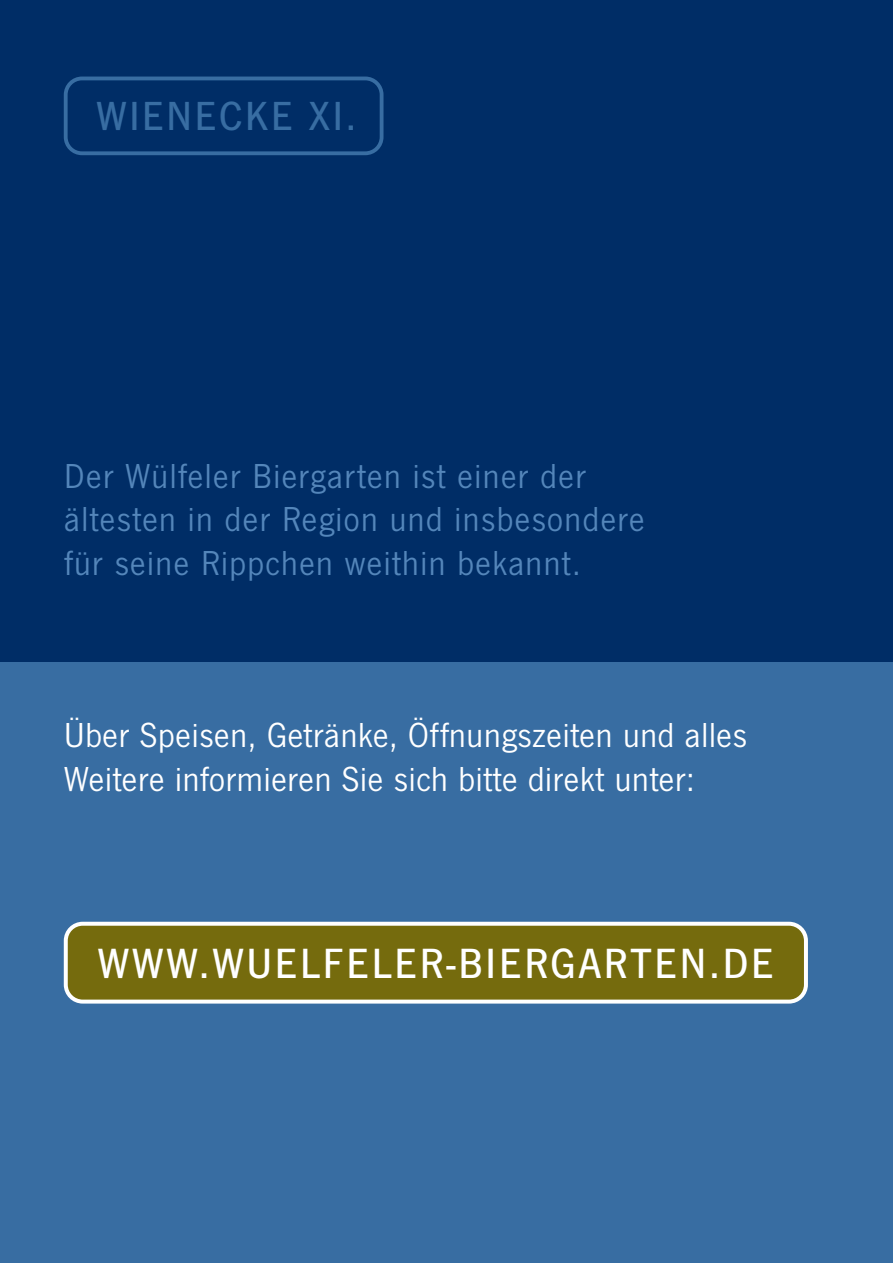
<style>
.page{position:relative;width:893px;height:1263px;background:#fff}
.page>*{position:absolute;margin:0;border:0;box-sizing:border-box;transform-origin:0 0}
.t1{font:500 43.8px "News Got T";letter-spacing:.065em;color:#fff}
.t2{font:500 42.15px "News Got T";letter-spacing:.065em;color:#386da2}
.t3{font:36px "News Got T";letter-spacing:.04em;color:#5486ba}
.t4{font:36px "News Got T";letter-spacing:.02em;color:#fff}
</style>
<div class="page">
<div style="left:0;top:602px;width:893px;height:661px;background:#386da2"></div>
<div style="left:0;top:0;width:893px;height:661px;background:#002d66"></div>
<div style="left:64px;top:77px;width:319px;height:78px;border:4px solid #386da2;border-radius:16px"></div>
<div style="left:66px;top:924px;width:740px;height:77px;background:#756b0d;border-radius:17px"></div>
<div style="left:64px;top:922px;width:744px;height:81px;border:4px solid #fff;border-radius:17px"></div>
<p class="t2" style="left:96px;top:93px;width:261px">WIENECKE XI.</p>
<p class="t3" style="left:64px;top:456px;width:523px">Der Wülfeler Biergarten ist einer der</p>
<p class="t3" style="left:64px;top:500px;width:582px">ältesten in der Region und insbesondere</p>
<p class="t3" style="left:64px;top:543px;width:518px">für seine Rippchen weithin bekannt.</p>
<p class="t4" style="left:64px;top:716px;width:684px">Über Speisen, Getränke, Öffnungszeiten und alles</p>
<p class="t4" style="left:64px;top:759px;width:632px">Weitere informieren Sie sich bitte direkt unter:</p>
<p class="t1" style="left:98px;top:939px;width:677px">WWW.WUELFELER-BIERGARTEN.DE</p>
</div>
